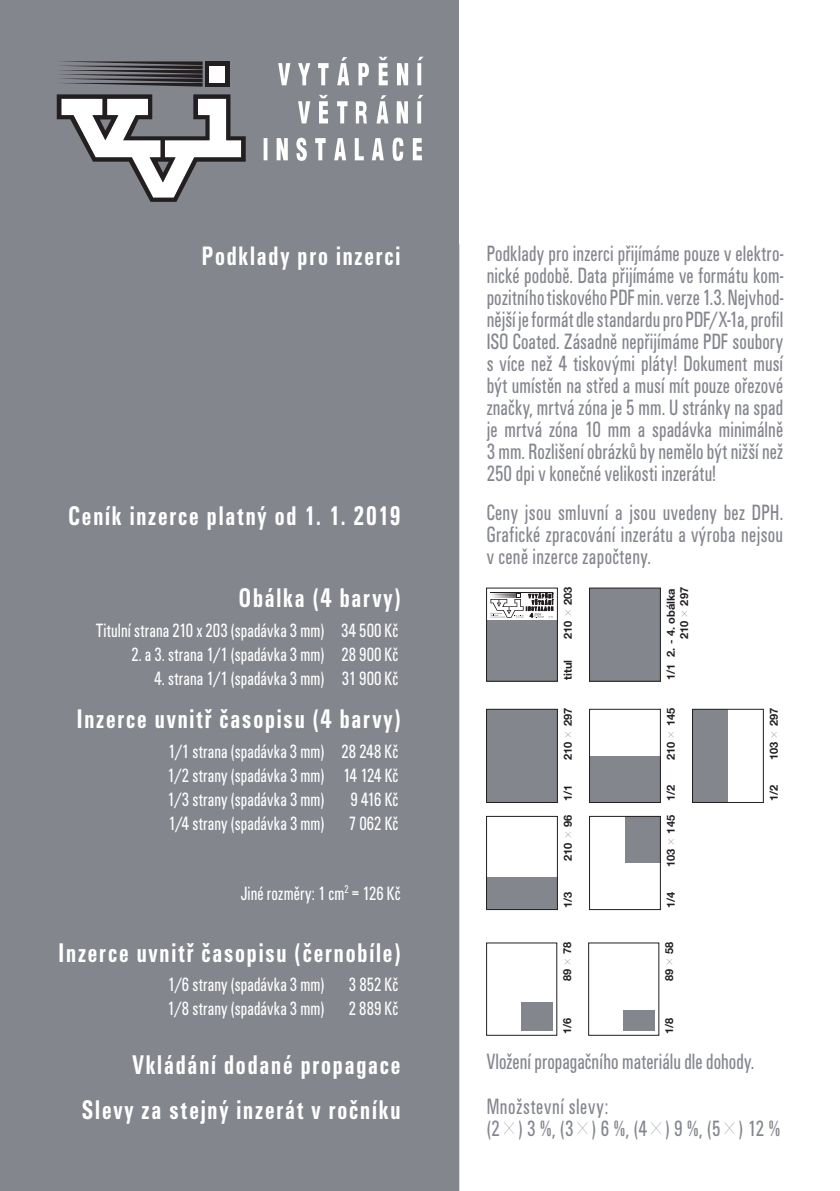
<style>
.page{position:relative;width:840px;height:1191px;background:#fff}
.page>*{position:absolute;margin:0;border:0;box-sizing:border-box;transform-origin:0 0}
.t1{font:700 condensed 28px/45px "U001 TOT";letter-spacing:.08em;color:#fff;text-align:right;scale:.83 1}
.t2{font:condensed 23px/22px "U001 TOT";letter-spacing:.015em;color:#84868e;text-align:justify;scale:.83 1}
.t3{font:condensed 20px/24px "U001 TOT";letter-spacing:.01em;color:#fff;text-align:justify;scale:.83 1}
.t4{font:700 11px/13.2px "Helvetica Neue LT Com";color:#231f20;text-align:right}
.s1{font-family:"Symath";font-weight:400}
.s2{font-family:"Symath";font-stretch:normal;font-size:24px}
</style>
<div class="page">
<div style="left:0;top:0;width:458px;height:1191px;background:#84868e"></div>
<div style="left:486px;top:709px;width:71px;height:94px;background:#84868e"></div>
<div style="left:486px;top:709px;width:71px;height:94px;border:1px solid #231f20"></div>
<div style="left:486px;top:877px;width:71px;height:33px;background:#84868e"></div>
<div style="left:486px;top:816px;width:71px;height:94px;border:1px solid #231f20"></div>
<div style="left:691px;top:709px;width:36px;height:94px;background:#84868e"></div>
<div style="left:691px;top:709px;width:72px;height:94px;border:1px solid #231f20"></div>
<div style="left:588px;top:756px;width:72px;height:47px;background:#84868e"></div>
<div style="left:588px;top:709px;width:72px;height:94px;border:1px solid #231f20"></div>
<div style="left:624px;top:816px;width:36px;height:47px;background:#84868e"></div>
<div style="left:588px;top:816px;width:72px;height:94px;border:1px solid #231f20"></div>
<div style="left:486px;top:587px;width:71px;height:94px;background:#84868e"></div>
<div style="left:486px;top:587px;width:71px;height:34px;background:linear-gradient(to right,#fff,#fff)"></div>
<hr style="left:490px;top:592px;width:63px;height:1px;background:#231f20">
<hr style="left:486px;top:620px;width:71px;height:1px;background:#84868e">
<svg style="left:490px;top:593px;width:63px;height:25px"></svg>
<div style="left:589px;top:588px;width:71px;height:93px;background:#84868e"></div>
<div style="left:588px;top:587px;width:72px;height:94px;border:1px solid #231f20"></div>
<div style="left:521px;top:1002px;width:31px;height:29px;background:#84868e"></div>
<div style="left:623px;top:1010px;width:31px;height:21px;background:#84868e"></div>
<svg style="left:263px;top:138px;width:158px;height:23px"></svg>
<svg style="left:298px;top:95px;width:125px;height:28px"></svg>
<svg style="left:278px;top:57px;width:145px;height:28px"></svg>
<div style="left:205px;top:61px;width:24px;height:26px;background:#231f20"></div>
<svg style="left:57px;top:94px;width:188px;height:108px"></svg>
<svg style="left:60px;top:61px;width:142px;height:26px"></svg>
<div style="left:209px;top:66px;width:16px;height:16px;background:#fff"></div>
<p class="t1" style="left:202px;top:233px;width:241px">Podklady pro inzerci</p>
<p class="t1" style="left:69px;top:494px;width:401px">Ceník inzerce platný od 1. 1. 2019</p>
<p class="t1" style="left:239px;top:575px;width:196px">Obálka (4 barvy)</p>
<p class="t3" style="left:96px;top:618px;width:365px">Titulní strana 210 x 203 (spadávka 3 mm) 34 500 Kč</p>
<p class="t3" style="left:131px;top:642px;width:323px">2. a 3. strana 1/1 (spadávka 3 mm) 28 900 Kč</p>
<p class="t3" style="left:154px;top:666px;width:295px">4. strana 1/1 (spadávka 3 mm) 31 900 Kč</p>
<p class="t1" style="left:77px;top:697px;width:391px">Inzerce uvnitř časopisu (4 barvy)</p>
<p class="t3" style="left:167px;top:740px;width:279px">1/1 strana (spadávka 3 mm) 28 248 Kč 1/2 strany (spadávka 3 mm) 14 124 Kč 1/3 strany (spadávka 3 mm)</p>
<p class="t3" style="left:168px;top:788px;width:278px;text-align:right">9 416 Kč<br>1/4 strany (spadávka 3 mm) 7 062 Kč</p>
<p class="t3" style="left:241px;top:881px;width:193px">Jiné rozměry: 1 cm<sup>2</sup> = 126 Kč</p>
<p class="t1" style="left:59px;top:929px;width:413px">Inzerce uvnitř časopisu (černobíle)</p>
<p class="t3" style="left:167px;top:972px;width:279px">1/6 strany (spadávka 3 mm) 3 852 Kč<br>1/8 strany (spadávka 3 mm) 2 889 Kč</p>
<p class="t1" style="left:82px;top:1042px;width:385px">Vkládání dodané propagace<br>Slevy za stejný inzerát v ročníku</p>
<p class="t2" style="left:486px;top:242px;width:358px">Podklady pro inzerci přijímáme pouze v elektro&shy;nické podobě. Data přijímáme ve formátu kom&shy;pozitního tiskového PDF min. verze 1.3. Nejvhod&shy;nější je formát dle standardu pro PDF/X-1a, profil ISO Coated. Zásadně nepřijímáme PDF soubory s více než 4 tiskovými pláty! Dokument musí být umístěn na střed a musí mít pouze ořezové značky, mrtvá zóna je 5 mm. U stránky na spad je mrtvá zóna 10 mm a spadávka minimálně 3 mm. Rozlišení obrázků by nemělo být nižší než 250 dpi v konečné velikosti inzerátu!</p>
<p class="t2" style="left:486px;top:501px;width:358px">Ceny jsou smluvní a jsou uvedeny bez DPH.<br>Grafické zpracování inzerátu a výroba nejsou v ceně inzerce započteny.</p>
<p class="t4" style="left:560px;top:639px;width:54px;rotate:-90deg">210 <span class="s1">G</span> 203</p>
<p class="t4" style="left:560px;top:680px;width:22px;rotate:-90deg">titul</p>
<p class="t4" style="left:663px;top:680px;width:94px;rotate:-90deg">1/1 2. - 4. obálka<br>210 <span class="s1">G</span> 297</p>
<p class="t4" style="left:560px;top:760px;width:54px;rotate:-90deg">210 <span class="s1">G</span> 297</p>
<p class="t4" style="left:663px;top:760px;width:54px;rotate:-90deg">210 <span class="s1">G</span> 145</p>
<p class="t4" style="left:766px;top:760px;width:54px;rotate:-90deg">103 <span class="s1">G</span> 297</p>
<p class="t4" style="left:560px;top:801px;width:18px;rotate:-90deg">1/1</p>
<p class="t4" style="left:663px;top:801px;width:18px;rotate:-90deg">1/2</p>
<p class="t4" style="left:766px;top:801px;width:18px;rotate:-90deg">1/2</p>
<p class="t4" style="left:560px;top:861px;width:48px;rotate:-90deg">210 <span class="s1">G</span> 96</p>
<p class="t4" style="left:663px;top:867px;width:54px;rotate:-90deg">103 <span class="s1">G</span> 145</p>
<p class="t4" style="left:560px;top:908px;width:18px;rotate:-90deg">1/3</p>
<p class="t4" style="left:663px;top:908px;width:18px;rotate:-90deg">1/4</p>
<p class="t4" style="left:560px;top:981px;width:41px;rotate:-90deg">89 <span class="s1">G</span> 78</p>
<p class="t4" style="left:662px;top:981px;width:41px;rotate:-90deg">89 <span class="s1">G</span> 58</p>
<p class="t4" style="left:560px;top:1034px;width:18px;rotate:-90deg">1/6</p>
<p class="t4" style="left:662px;top:1034px;width:18px;rotate:-90deg">1/8</p>
<p class="t2" style="left:486px;top:1039px;width:324px;line-height:44.6px">Vložení propagačního materiálu dle dohody.<br>Množstevní slevy:</p>
<p class="t2" style="left:486px;top:1117px;width:355px">(2<span class="s2">G</span>) 3 %, (3<span class="s2">G</span>) 6 %, (4<span class="s2">G</span>) 9 %, (5<span class="s2">G</span>) 12 %</p>
</div>
